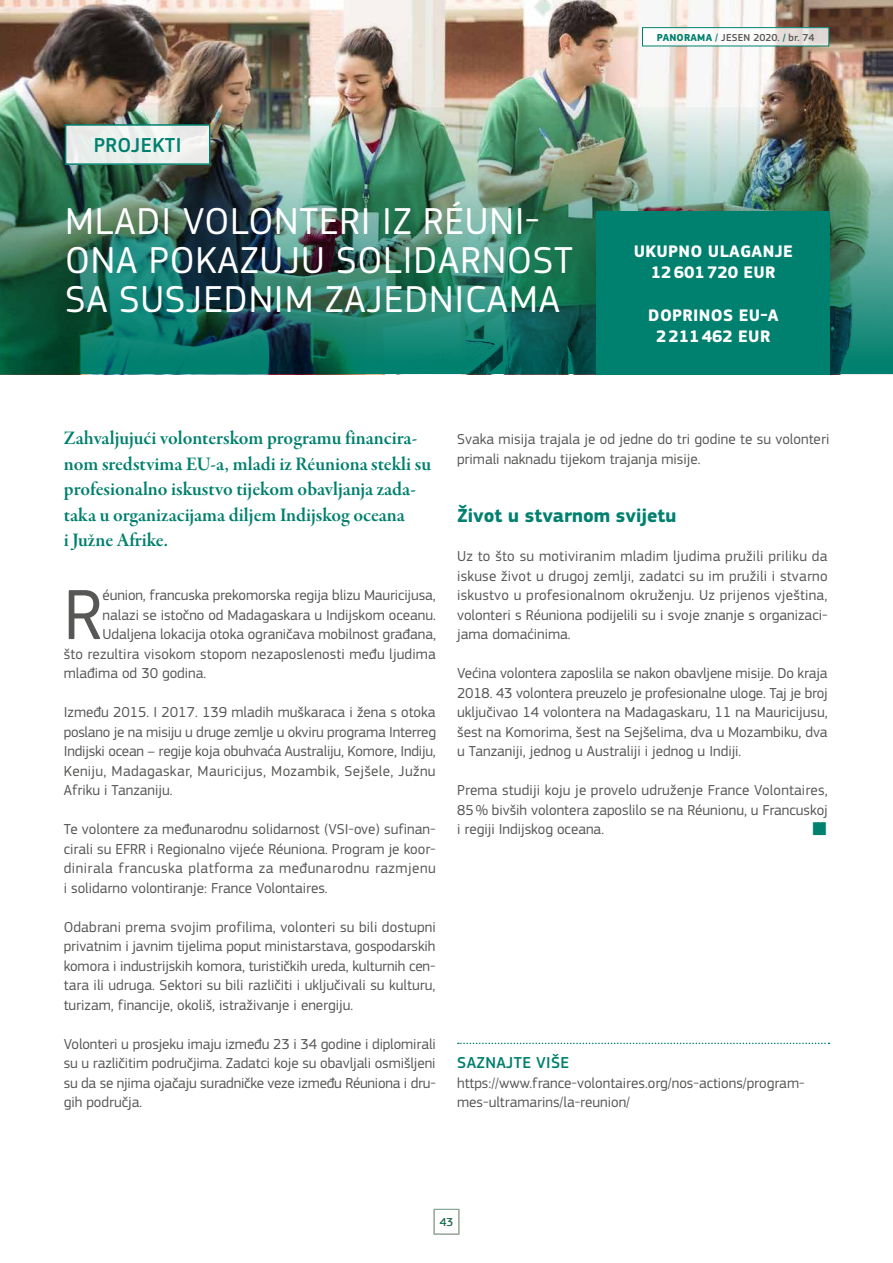
<style>
.page{position:relative;width:893px;height:1263px;background:#fff}
.page>*{position:absolute;margin:0;border:0;box-sizing:border-box;transform-origin:0 0}
.t1{font:73.8px "EC Square Sans Pro";color:#575756}
.t2{font:39px/39px "EC Square Sans Pro";letter-spacing:.02em;color:#fff}
.t3{font:500 21px "EC Square Sans Pro";letter-spacing:.02em;color:#00806e}
.t4{font:19.5px/25.5px "Garamond Premr Pro Smbd Subh";color:#00806e}
.t5{font:700 19.5px "EC Square Sans Pro";color:#00806e}
.t6{font:700 17.4px/21.5px "EC Square Sans Pro";letter-spacing:.02em;color:#fff;text-align:center}
.t7{font:500 16.5px "EC Square Sans Pro";letter-spacing:.02em;color:#00806e}
.t8{font:15px/19.5px "EC Square Sans Pro";color:#575756;text-align:justify}
.t9{font:12px "EC Square Sans Pro";color:#00806e}
.t10{font:500 10.5px "EC Square Sans Pro";color:#575756}
.s1{font-weight:700;color:#00806e}
.s2{color:#00806e}
</style>
<div class="page">
<img style="left:0;top:0;width:893px;height:108px">
<img style="left:0;top:108px;width:893px;height:266px">
<div style="left:596px;top:212px;width:234px;height:163px;background:#00806e"></div>
<div style="left:66px;top:125px;width:144px;height:39px;background:#ebefec"></div>
<div style="left:65px;top:124px;width:145px;height:41px;border:2px solid #00806e"></div>
<svg style="left:458px;top:1042px;width:371px;height:2px"></svg>
<svg style="left:644px;top:29px;width:183px;height:15px"></svg>
<div style="left:642px;top:27px;width:187px;height:19px;border:1px solid #00806e"></div>
<div style="left:434px;top:1209px;width:25px;height:25px;border:1px solid #7aafa3"></div>
<h3 class="t3" style="left:94px;top:133px;width:89px">PROJEKTI</h3>
<h2 class="t2" style="left:65px;top:202px;width:509px">MLADI VOLONTERI IZ RÉUNI-<br>ONA POKAZUJU SOLIDARNOST<br>SA SUSJEDNIM ZAJEDNICAMA</h2>
<p class="t10" style="left:657px;top:31px;width:159px"><span class="s1">PANORAMA</span> <span class="s2">/</span> JESEN 2020. <span class="s2">/</span> br. 74</p>
<p class="t6" style="left:634px;top:241px;width:161px">UKUPNO ULAGANJE<br>12601720 EUR</p>
<p class="t6" style="left:648px;top:305px;width:132px">DOPRINOS EU-A<br>2211462 EUR</p>
<h3 class="t4" style="left:64px;top:426px;width:369px">Zahvaljujući volonterskom programu financira&shy;nom sredstvima EU-a, mladi iz Réuniona stekli su profesionalno iskustvo tijekom obavljanja zada&shy;taka u organizacijama diljem Indijskog oceana<br>i Južne Afrike.</h3>
<h1 class="t1" style="left:64px;top:572px;width:40px">R</h1>
<p class="t8" style="left:103px;top:585px;width:334px">éunion, francuska prekomorska regija blizu Mauricijusa,</p>
<p class="t8" style="left:103px;top:605px;width:335px">nalazi se istočno od Madagaskara u Indijskom oceanu.</p>
<p class="t8" style="left:103px;top:624px;width:335px">Udaljena lokacija otoka ograničava mobilnost građana,</p>
<p class="t8" style="left:64px;top:644px;width:374px">što rezultira visokom stopom nezaposlenosti među ljudima</p>
<p class="t8" style="left:64px;top:663px;width:144px">mlađima od 30 godina.</p>
<p class="t8" style="left:64px;top:702px;width:374px">Između 2015. I 2017. 139 mladih muškaraca i žena s otoka poslano je na misiju u druge zemlje u okviru programa Interreg Indijski ocean – regije koja obuhvaća Australiju, Komore, Indiju, Keniju, Madagaskar, Mauricijus, Mozambik, Sejšele, Južnu Afriku i Tanzaniju.</p>
<p class="t8" style="left:64px;top:819px;width:374px">Te volontere za međunarodnu solidarnost (VSI-ove) sufinan&shy;cirali su EFRR i Regionalno vijeće Réuniona. Program je koor&shy;dinirala francuska platforma za međunarodnu razmjenu i solidarno volontiranje: France Volontaires.</p>
<p class="t8" style="left:64px;top:917px;width:373px">Odabrani prema svojim profilima, volonteri su bili dostupni privatnim i javnim tijelima poput ministarstava, gospodarskih komora i industrijskih komora, turističkih ureda, kulturnih cen&shy;tara ili udruga. Sektori su bili različiti i uključivali su kulturu, turizam, financije, okoliš, istraživanje i energiju.</p>
<p class="t8" style="left:64px;top:1034px;width:374px">Volonteri u prosjeku imaju između 23 i 34 godine i diplomirali su u različitim područjima. Zadatci koje su obavljali osmišljeni su da se njima ojačaju suradničke veze između Réuniona i dru&shy;gih područja.</p>
<p class="t8" style="left:457px;top:429px;width:374px">Svaka misija trajala je od jedne do tri godine te su volonteri primali naknadu tijekom trajanja misije.</p>
<h3 class="t5" style="left:457px;top:504px;width:221px">Život u stvarnom svijetu</h3>
<p class="t8" style="left:457px;top:546px;width:372px">Uz to što su motiviranim mladim ljudima pružili priliku da iskuse život u drugoj zemlji, zadatci su im pružili i stvarno iskustvo u profesionalnom okruženju. Uz prijenos vještina, volonteri s Réuniona podijelili su i svoje znanje s organizaci&shy;jama domaćinima.</p>
<p class="t8" style="left:457px;top:663px;width:372px">Većina volontera zaposlila se nakon obavljene misije. Do kraja 2018. 43 volontera preuzelo je profesionalne uloge. Taj je broj uključivao 14 volontera na Madagaskaru, 11 na Mauricijusu, šest na Komorima, šest na Sejšelima, dva u Mozambiku, dva u Tanzaniji, jednog u Australiji i jednog u Indiji.</p>
<p class="t8" style="left:457px;top:780px;width:372px">Prema studiji koju je provelo udruženje France Volontaires, 85% bivših volontera zaposlilo se na Réunionu, u Francuskoj i regiji Indijskog oceana.</p>
<p class="t7" style="left:457px;top:1053px;width:113px">SAZNAJTE VIŠE</p>
<p class="t8" style="left:457px;top:1073px;width:349px">https://www.france-volontaires.org/nos-actions/program&shy;mes-ultramarins/la-reunion/</p>
<p class="t9" style="left:440px;top:1215px;width:15px">43</p>
</div>
